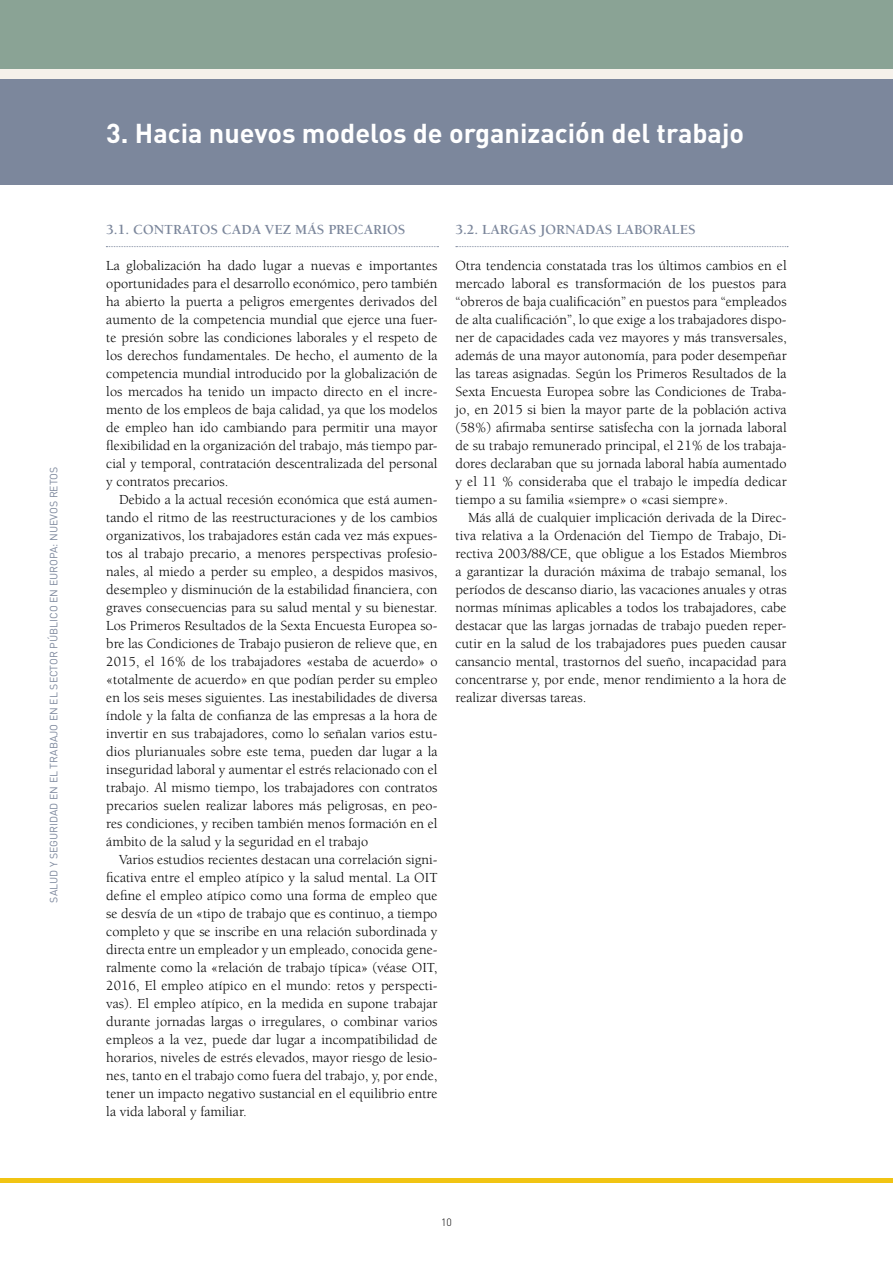
<style>
.page{position:relative;width:893px;height:1263px;background:#fff}
.page>*{position:absolute;margin:0;border:0;box-sizing:border-box;transform-origin:0 0}
.t1{font:700 27px "DIN";color:#fff}
.t2{font:14.25px/18px "Berkeley";color:#000;text-align:justify}
.t3{font:700 14.25px "Berkeley";color:#7c879c}
.t4{font:10.5px "DIN";color:#7c879c}
.t5{font:300 10.5px "DIN";color:#000}
</style>
<div class="page">
<div style="left:0;top:79px;width:893px;height:106px;background:#7c879c"></div>
<div style="left:0;top:68px;width:893px;height:11px;background:#f5f1ea"></div>
<svg style="left:106px;top:246px;width:332px;height:1px"></svg>
<svg style="left:456px;top:246px;width:332px;height:1px"></svg>
<hr style="left:0;top:1178px;width:893px;height:4px;background:#f1c413">
<div style="left:0;top:0;width:893px;height:68px;background:#8aa395"></div>
<p class="t4" style="left:47px;top:902px;width:437px;rotate:-90deg">SALUD Y SEGURIDAD EN EL TRABAJO EN EL SECTOR PÚBLICO EN EUROPA: NUEVOS RETOS</p>
<h1 class="t1" style="left:106px;top:116px;width:639px">3. Hacia nuevos modelos de organización del trabajo</h1>
<p class="t3" style="left:106px;top:222px;width:301px">3.1. CONTRATOS CADA VEZ MÁS PRECARIOS</p>
<p class="t2" style="left:106px;top:257px;width:333px">La globalización ha dado lugar a nuevas e importantes oportunidades para el desarrollo económico, pero también ha abierto la puerta a peligros emergentes derivados del aumento de la competencia mundial que ejerce una fuer&shy;te presión sobre las condiciones laborales y el respeto de los derechos fundamentales. De hecho, el aumento de la competencia mundial introducido por la globalización de los mercados ha tenido un impacto directo en el incre&shy;mento de los empleos de baja calidad, ya que los modelos de empleo han ido cambiando para permitir una mayor flexibilidad en la organización del trabajo, más tiempo par&shy;cial y temporal, contratación descentralizada del personal y contratos precarios.</p>
<p class="t2" style="left:106px;top:491px;width:333px;text-indent:13px">Debido a la actual recesión económica que está aumen&shy;tando el ritmo de las reestructuraciones y de los cambios organizativos, los trabajadores están cada vez más expues&shy;tos al trabajo precario, a menores perspectivas profesio&shy;nales, al miedo a perder su empleo, a despidos masivos, desempleo y disminución de la estabilidad financiera, con graves consecuencias para su salud mental y su bienestar.<br>Los Primeros Resultados de la Sexta Encuesta Europea so&shy;bre las Condiciones de Trabajo pusieron de relieve que, en 2015, el 16% de los trabajadores «estaba de acuerdo» o «totalmente de acuerdo» en que podían perder su empleo en los seis meses siguientes. Las inestabilidades de diversa índole y la falta de confianza de las empresas a la hora de invertir en sus trabajadores, como lo señalan varios estu&shy;dios plurianuales sobre este tema, pueden dar lugar a la inseguridad laboral y aumentar el estrés relacionado con el trabajo. Al mismo tiempo, los trabajadores con contratos precarios suelen realizar labores más peligrosas, en peo&shy;res condiciones, y reciben también menos formación en el ámbito de la salud y la seguridad en el trabajo</p>
<p class="t2" style="left:106px;top:851px;width:333px;text-indent:13px">Varios estudios recientes destacan una correlación signi&shy;ficativa entre el empleo atípico y la salud mental. La OIT define el empleo atípico como una forma de empleo que se desvía de un «tipo de trabajo que es continuo, a tiempo completo y que se inscribe en una relación subordinada y directa entre un empleador y un empleado, conocida gene&shy;ralmente como la «relación de trabajo típica» (véase OIT, 2016, El empleo atípico en el mundo: retos y perspecti&shy;vas). El empleo atípico, en la medida en supone trabajar durante jornadas largas o irregulares, o combinar varios empleos a la vez, puede dar lugar a incompatibilidad de horarios, niveles de estrés elevados, mayor riesgo de lesio&shy;nes, tanto en el trabajo como fuera del trabajo, y, por ende, tener un impacto negativo sustancial en el equilibrio entre la vida laboral y familiar.</p>
<p class="t3" style="left:455px;top:222px;width:242px">3.2. LARGAS JORNADAS LABORALES</p>
<p class="t2" style="left:455px;top:257px;width:333px">Otra tendencia constatada tras los últimos cambios en el mercado laboral es transformación de los puestos para “obreros de baja cualificación” en puestos para “empleados de alta cualificación”, lo que exige a los trabajadores dispo&shy;ner de capacidades cada vez mayores y más transversales, además de una mayor autonomía, para poder desempeñar las tareas asignadas. Según los Primeros Resultados de la Sexta Encuesta Europea sobre las Condiciones de Traba&shy;jo, en 2015 si bien la mayor parte de la población activa (58%) afirmaba sentirse satisfecha con la jornada laboral de su trabajo remunerado principal, el 21% de los trabaja&shy;dores declaraban que su jornada laboral había aumentado y el 11 % consideraba que el trabajo le impedía dedicar tiempo a su familia «siempre» o «casi siempre».</p>
<p class="t2" style="left:455px;top:509px;width:333px;text-indent:13px">Más allá de cualquier implicación derivada de la Direc&shy;tiva relativa a la Ordenación del Tiempo de Trabajo, Di&shy;rectiva 2003/88/CE, que obligue a los Estados Miembros a garantizar la duración máxima de trabajo semanal, los períodos de descanso diario, las vacaciones anuales y otras normas mínimas aplicables a todos los trabajadores, cabe destacar que las largas jornadas de trabajo pueden reper&shy;cutir en la salud de los trabajadores pues pueden causar cansancio mental, trastornos del sueño, incapacidad para concentrarse y, por ende, menor rendimiento a la hora de realizar diversas tareas.</p>
<p class="t5" style="left:441px;top:1216px;width:12px">10</p>
</div>
